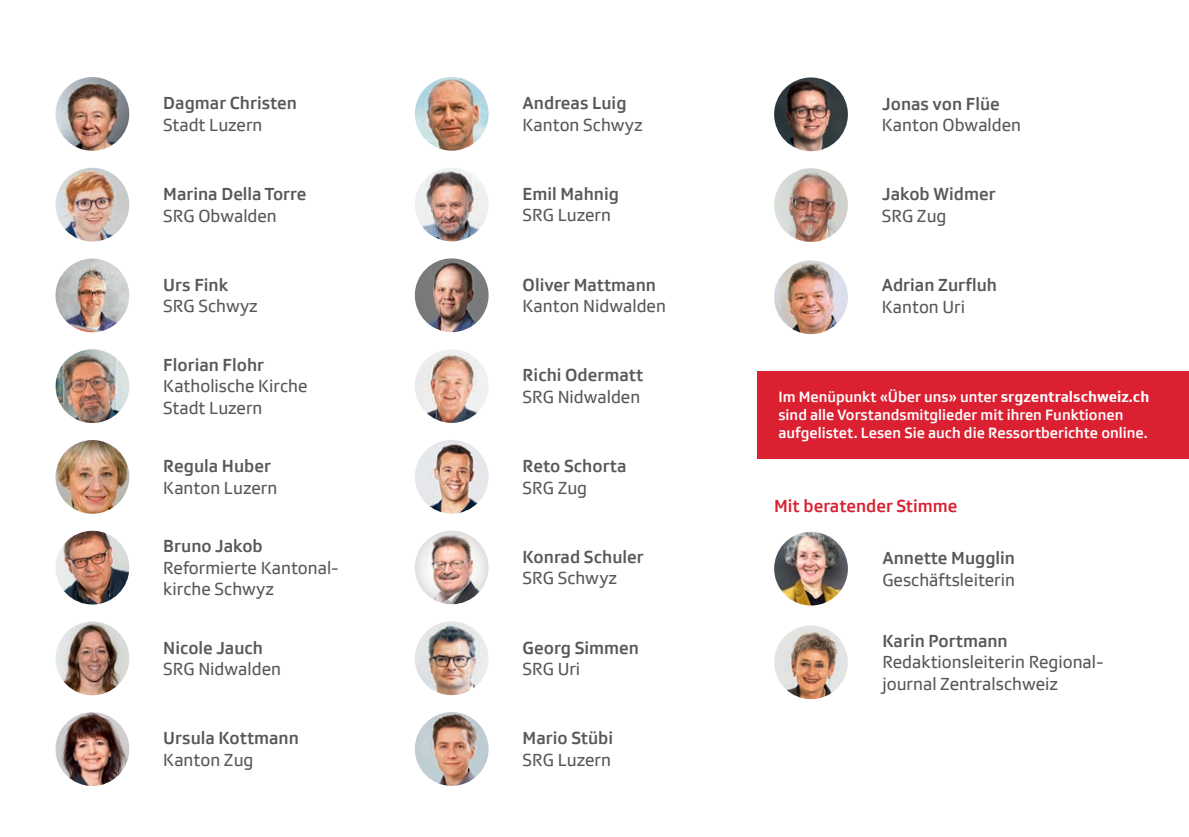
<style>
.page{position:relative;width:1189px;height:837px;background:#fff}
.page>*{position:absolute;margin:0;border:0;box-sizing:border-box;transform-origin:0 0}
.Normale_Schrift{font:18px "SRGSSR Type";color:#57585a}
.Normale_Schrift-2{font:500 18px "SRGSSR Type";color:#57585a}
.Kleine_rote_überschr{font:500 18px "SRGSSR Type";color:#da2031}
.t1{font:500 15.4px/18.4px "SRGSSR Type";color:#fff}
.s1{font-weight:700}
</style>
<div class="page">
<div style="left:757px;top:371px;width:431px;height:87px;background:#da2031"></div>
<img style="left:55px;top:77px;width:74px;height:74px;border-radius:37px">
<img style="left:55px;top:168px;width:74px;height:73px;border-radius:37px">
<img style="left:55px;top:258px;width:74px;height:74px;border-radius:37px">
<img style="left:55px;top:349px;width:74px;height:74px;border-radius:37px">
<img style="left:55px;top:440px;width:74px;height:74px;border-radius:37px">
<img style="left:55px;top:531px;width:74px;height:73px;border-radius:37px">
<img style="left:55px;top:621px;width:74px;height:74px;border-radius:37px">
<img style="left:55px;top:712px;width:74px;height:74px;border-radius:37px">
<img style="left:415px;top:77px;width:73px;height:74px;border-radius:37px">
<img style="left:415px;top:168px;width:73px;height:73px;border-radius:37px">
<img style="left:415px;top:258px;width:73px;height:74px;border-radius:37px">
<img style="left:415px;top:349px;width:73px;height:74px;border-radius:37px">
<img style="left:415px;top:440px;width:73px;height:73px;border-radius:37px">
<div style="left:413px;top:528px;width:76px;height:78px;background:#57585a;opacity:.38"></div>
<img style="left:415px;top:621px;width:73px;height:74px;border-radius:37px">
<img style="left:415px;top:712px;width:73px;height:74px;border-radius:37px">
<img style="left:774px;top:77px;width:73px;height:74px;border-radius:37px">
<img style="left:774px;top:168px;width:73px;height:74px">
<img style="left:774px;top:260px;width:73px;height:74px;border-radius:37px">
<img style="left:774px;top:532px;width:73px;height:73px;border-radius:36px">
<img style="left:774px;top:625px;width:73px;height:74px;border-radius:37px">
<p class="Normale_Schrift-2" style="left:163px;top:93px;width:135px">Dagmar Christen</p>
<p class="Normale_Schrift" style="left:163px;top:114px;width:101px">Stadt Luzern</p>
<p class="Normale_Schrift-2" style="left:522px;top:92px;width:105px">Andreas Luig</p>
<p class="Normale_Schrift" style="left:522px;top:114px;width:122px">Kanton Schwyz</p>
<p class="Normale_Schrift-2" style="left:881px;top:93px;width:119px">Jonas von Flüe</p>
<p class="Normale_Schrift" style="left:881px;top:115px;width:141px">Kanton Obwalden</p>
<p class="Normale_Schrift-2" style="left:163px;top:183px;width:145px">Marina Della Torre</p>
<p class="Normale_Schrift" style="left:163px;top:205px;width:115px">SRG Obwalden</p>
<p class="Normale_Schrift-2" style="left:522px;top:183px;width:98px">Emil Mahnig</p>
<p class="Normale_Schrift" style="left:522px;top:205px;width:90px">SRG Luzern</p>
<p class="Normale_Schrift-2" style="left:881px;top:184px;width:115px">Jakob Widmer</p>
<p class="Normale_Schrift" style="left:881px;top:206px;width:66px">SRG Zug</p>
<p class="Normale_Schrift-2" style="left:163px;top:274px;width:67px">Urs Fink</p>
<p class="Normale_Schrift" style="left:163px;top:296px;width:96px">SRG Schwyz</p>
<p class="Normale_Schrift-2" style="left:522px;top:274px;width:135px">Oliver Mattmann</p>
<p class="Normale_Schrift" style="left:522px;top:296px;width:145px">Kanton Nidwalden</p>
<p class="Normale_Schrift-2" style="left:881px;top:274px;width:116px">Adrian Zurfluh</p>
<p class="Normale_Schrift" style="left:881px;top:296px;width:85px">Kanton Uri</p>
<p class="Normale_Schrift-2" style="left:163px;top:354px;width:102px">Florian Flohr</p>
<p class="Normale_Schrift" style="left:163px;top:376px;width:146px">Katholische Kirche</p>
<p class="Normale_Schrift" style="left:163px;top:397px;width:101px">Stadt Luzern</p>
<p class="Normale_Schrift-2" style="left:522px;top:365px;width:122px">Richi Odermatt</p>
<p class="Normale_Schrift" style="left:522px;top:386px;width:119px">SRG Nidwalden</p>
<p class="t1" style="left:778px;top:387px;width:372px">Im Menüpunkt «Über uns» unter <span class="s1">srgzentralschweiz.ch </span>sind alle Vorstandsmitglieder mit ihren Funktionen aufgelistet. Lesen Sie auch die Ressortberichte online.</p>
<p class="Normale_Schrift-2" style="left:163px;top:455px;width:109px">Regula Huber</p>
<p class="Normale_Schrift" style="left:163px;top:477px;width:115px">Kanton Luzern</p>
<p class="Normale_Schrift-2" style="left:163px;top:535px;width:101px">Bruno Jakob</p>
<p class="Normale_Schrift" style="left:163px;top:557px;width:177px">Reformierte Kantonal-</p>
<p class="Normale_Schrift" style="left:163px;top:579px;width:112px">kirche Schwyz</p>
<p class="Normale_Schrift-2" style="left:522px;top:455px;width:105px">Reto Schorta</p>
<p class="Normale_Schrift" style="left:522px;top:477px;width:66px">SRG Zug</p>
<p class="Normale_Schrift-2" style="left:522px;top:546px;width:123px">Konrad Schuler</p>
<p class="Normale_Schrift" style="left:522px;top:568px;width:96px">SRG Schwyz</p>
<p class="Kleine_rote_überschr" style="left:774px;top:495px;width:185px">Mit beratender Stimme</p>
<p class="Normale_Schrift-2" style="left:882px;top:547px;width:134px">Annette Mugglin</p>
<p class="Normale_Schrift" style="left:882px;top:569px;width:134px">Geschäftsleiterin</p>
<p class="Normale_Schrift-2" style="left:163px;top:637px;width:101px">Nicole Jauch</p>
<p class="Normale_Schrift" style="left:163px;top:659px;width:119px">SRG Nidwalden</p>
<p class="Normale_Schrift-2" style="left:522px;top:637px;width:118px">Georg Simmen</p>
<p class="Normale_Schrift" style="left:522px;top:659px;width:59px">SRG Uri</p>
<p class="Normale_Schrift-2" style="left:882px;top:630px;width:127px">Karin Portmann</p>
<p class="Normale_Schrift" style="left:882px;top:652px;width:223px">Redaktionsleiterin Regional-</p>
<p class="Normale_Schrift" style="left:882px;top:673px;width:177px">journal Zentralschweiz</p>
<p class="Normale_Schrift-2" style="left:163px;top:728px;width:137px">Ursula Kottmann</p>
<p class="Normale_Schrift" style="left:163px;top:749px;width:92px">Kanton Zug</p>
<p class="Normale_Schrift-2" style="left:522px;top:727px;width:92px">Mario Stübi</p>
<p class="Normale_Schrift" style="left:522px;top:749px;width:90px">SRG Luzern</p>
</div>
